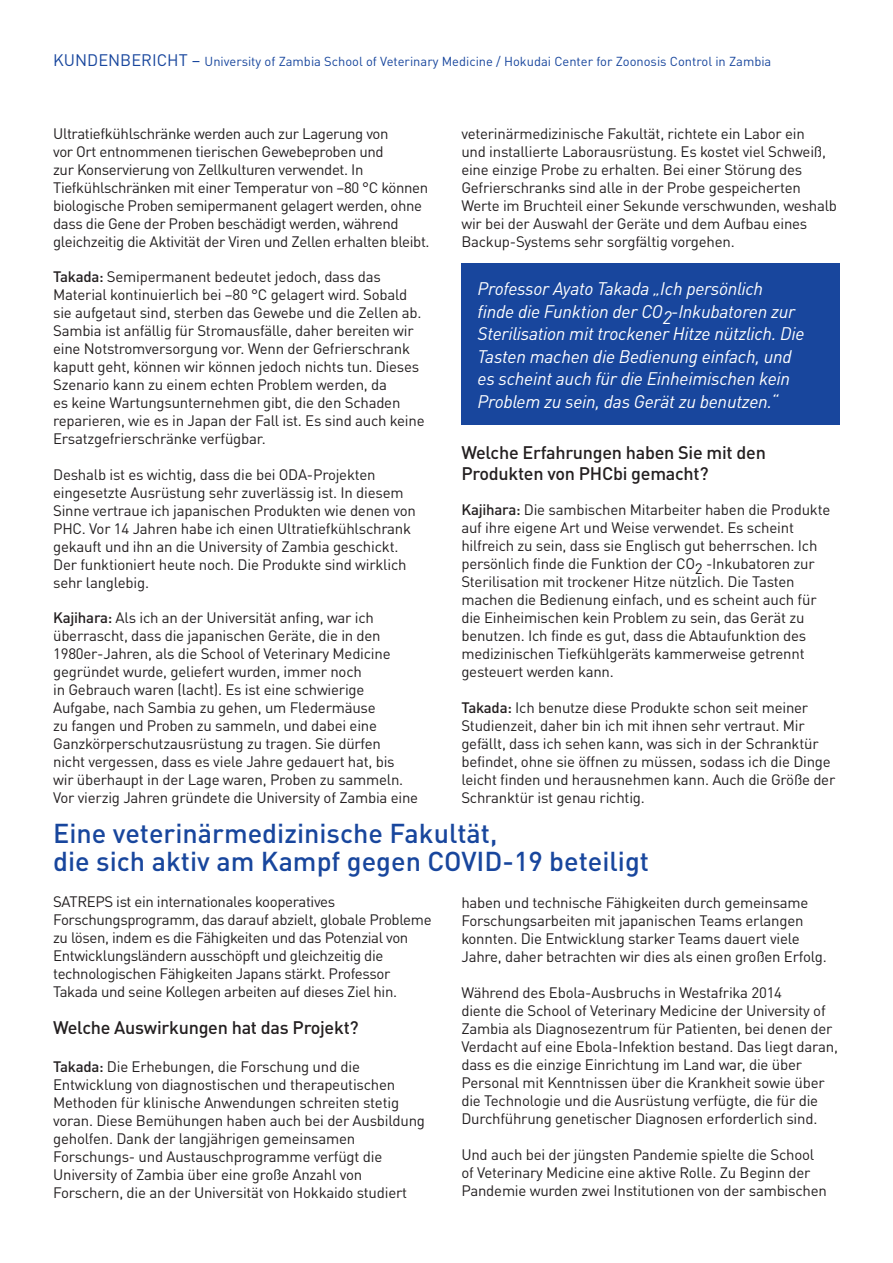
<style>
.page{position:relative;width:893px;height:1263px;background:#fff}
.page>*{position:absolute;margin:0;border:0;box-sizing:border-box;transform-origin:0 0}
.kop_blauw{font:500 27px/28.5px "DINOT";color:#18469d}
.Normaal{font:italic 18px/22.5px "DINOT";letter-spacing:-.015em;color:#fff}
.tussenkopje{font:500 18px/21px "DIN Pro";letter-spacing:-.015em;color:#231f20}
.plat_11_12{font:15px/18px "DINOT";letter-spacing:-.015em;color:#231f20}
.Normaal-2{font:12.9px "DINOT";color:#18469d}
.s1{font-size:16.5px}
.s2{font-weight:500}
</style>
<div class="page">
<div style="left:461px;top:264px;width:379px;height:161px;background:#18469d"></div>
<p class="Normaal-2" style="left:53px;top:53px;width:720px"><span class="s1">KUNDENBERICHT –</span> University of Zambia School of Veterinary Medicine / Hokudai Center for Zoonosis Control in Zambia</p>
<p class="plat_11_12" style="left:53px;top:124px;width:378px">Ultratiefkühlschränke werden auch zur Lagerung von<br>vor Ort entnommenen tierischen Gewebeproben und<br>zur Konservierung von Zellkulturen verwendet. In Tiefkühlschränken mit einer Temperatur von –80 °C können biologische Proben semipermanent gelagert werden, ohne dass die Gene der Proben beschädigt werden, während gleichzeitig die Aktivität der Viren und Zellen erhalten bleibt.</p>
<p class="plat_11_12" style="left:53px;top:268px;width:373px"><span class="s2">Takada:</span> Semipermanent bedeutet jedoch, dass das Material kontinuierlich bei –80 °C gelagert wird. Sobald sie aufgetaut sind, sterben das Gewebe und die Zellen ab.<br>Sambia ist anfällig für Stromausfälle, daher bereiten wir eine Notstromversorgung vor. Wenn der Gefrierschrank kaputt geht, können wir können jedoch nichts tun. Dieses Szenario kann zu einem echten Problem werden, da<br>es keine Wartungsunternehmen gibt, die den Schaden reparieren, wie es in Japan der Fall ist. Es sind auch keine Ersatzgefrierschränke verfügbar.</p>
<p class="plat_11_12" style="left:53px;top:465px;width:364px">Deshalb ist es wichtig, dass die bei ODA-Projekten eingesetzte Ausrüstung sehr zuverlässig ist. In diesem Sinne vertraue ich japanischen Produkten wie denen von PHC. Vor 14 Jahren habe ich einen Ultratiefkühlschrank gekauft und ihn an die University of Zambia geschickt.<br>Der funktioniert heute noch. Die Produkte sind wirklich sehr langlebig.</p>
<p class="plat_11_12" style="left:53px;top:608px;width:367px"><span class="s2">Kajihara:</span> Als ich an der Universität anfing, war ich überrascht, dass die japanischen Geräte, die in den 1980er-Jahren, als die School of Veterinary Medicine gegründet wurde, geliefert wurden, immer noch<br>in Gebrauch waren (lacht). Es ist eine schwierige Aufgabe, nach Sambia zu gehen, um Fledermäuse<br>zu fangen und Proben zu sammeln, und dabei eine Ganzkörperschutzausrüstung zu tragen. Sie dürfen<br>nicht vergessen, dass es viele Jahre gedauert hat, bis wir überhaupt in der Lage waren, Proben zu sammeln.<br>Vor vierzig Jahren gründete die University of Zambia eine</p>
<p class="plat_11_12" style="left:461px;top:124px;width:377px">veterinärmedizinische Fakultät, richtete ein Labor ein<br>und installierte Laborausrüstung. Es kostet viel Schweiß, eine einzige Probe zu erhalten. Bei einer Störung des Gefrierschranks sind alle in der Probe gespeicherten Werte im Bruchteil einer Sekunde verschwunden, weshalb wir bei der Auswahl der Geräte und dem Aufbau eines Backup-Systems sehr sorgfältig vorgehen.</p>
<p class="Normaal" style="left:478px;top:277px;width:329px">Professor Ayato Takada „Ich persönlich<br>finde die Funktion der CO2-Inkubatoren zur Sterilisation mit trockener Hitze nützlich. Die Tasten machen die Bedienung einfach, und es scheint auch für die Einheimischen kein Problem zu sein, das Gerät zu benutzen.“</p>
<p class="tussenkopje" style="left:461px;top:440px;width:306px">Welche Erfahrungen haben Sie mit den<br>Produkten von PHCbi gemacht?</p>
<p class="plat_11_12" style="left:461px;top:501px;width:370px"><span class="s2">Kajihara:</span> Die sambischen Mitarbeiter haben die Produkte auf ihre eigene Art und Weise verwendet. Es scheint hilfreich zu sein, dass sie Englisch gut beherrschen. Ich persönlich finde die Funktion der CO2 -Inkubatoren zur Sterilisation mit trockener Hitze nützlich. Die Tasten machen die Bedienung einfach, und es scheint auch für die Einheimischen kein Problem zu sein, das Gerät zu benutzen. Ich finde es gut, dass die Abtaufunktion des medizinischen Tiefkühlgeräts kammerweise getrennt gesteuert werden kann.</p>
<p class="plat_11_12" style="left:461px;top:698px;width:375px"><span class="s2">Takada:</span> Ich benutze diese Produkte schon seit meiner Studienzeit, daher bin ich mit ihnen sehr vertraut. Mir gefällt, dass ich sehen kann, was sich in der Schranktür befindet, ohne sie öffnen zu müssen, sodass ich die Dinge leicht finden und herausnehmen kann. Auch die Größe der Schranktür ist genau richtig.</p>
<p class="kop_blauw" style="left:53px;top:818px;width:597px">Eine veterinärmedizinische Fakultät,<br>die sich aktiv am Kampf gegen COVID-19 beteiligt</p>
<p class="plat_11_12" style="left:53px;top:892px;width:380px">SATREPS ist ein internationales kooperatives Forschungsprogramm, das darauf abzielt, globale Probleme zu lösen, indem es die Fähigkeiten und das Potenzial von Entwicklungsländern ausschöpft und gleichzeitig die technologischen Fähigkeiten Japans stärkt. Professor Takada und seine Kollegen arbeiten auf dieses Ziel hin.</p>
<p class="tussenkopje" style="left:53px;top:1015px;width:307px">Welche Auswirkungen hat das Projekt?</p>
<p class="plat_11_12" style="left:53px;top:1057px;width:373px"><span class="s2">Takada:</span> Die Erhebungen, die Forschung und die Entwicklung von diagnostischen und therapeutischen Methoden für klinische Anwendungen schreiten stetig voran. Diese Bemühungen haben auch bei der Ausbildung geholfen. Dank der langjährigen gemeinsamen Forschungs- und Austauschprogramme verfügt die University of Zambia über eine große Anzahl von Forschern, die an der Universität von Hokkaido studiert</p>
<p class="plat_11_12" style="left:461px;top:893px;width:367px">haben und technische Fähigkeiten durch gemeinsame Forschungsarbeiten mit japanischen Teams erlangen konnten. Die Entwicklung starker Teams dauert viele Jahre, daher betrachten wir dies als einen großen Erfolg.</p>
<p class="plat_11_12" style="left:461px;top:983px;width:378px">Während des Ebola-Ausbruchs in Westafrika 2014<br>diente die School of Veterinary Medicine der University of Zambia als Diagnosezentrum für Patienten, bei denen der Verdacht auf eine Ebola-Infektion bestand. Das liegt daran, dass es die einzige Einrichtung im Land war, die über Personal mit Kenntnissen über die Krankheit sowie über die Technologie und die Ausrüstung verfügte, die für die Durchführung genetischer Diagnosen erforderlich sind.</p>
<p class="plat_11_12" style="left:461px;top:1145px;width:367px">Und auch bei der jüngsten Pandemie spielte die School of Veterinary Medicine eine aktive Rolle. Zu Beginn der<br>Pandemie wurden zwei Institutionen von der sambischen</p>
</div>
